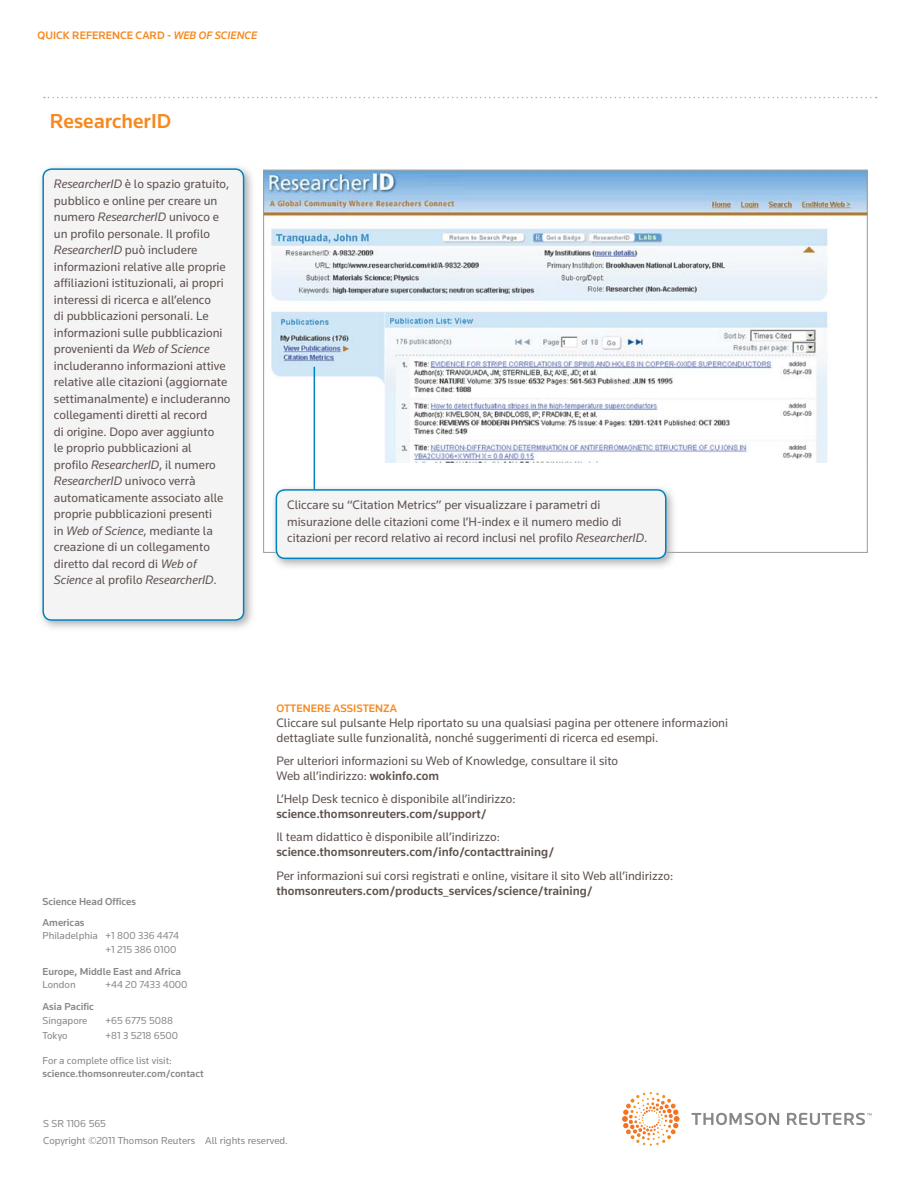
<style>
.page{position:relative;width:918px;height:1188px;background:#fff}
.page>*{position:absolute;margin:0;border:0;box-sizing:border-box;transform-origin:0 0}
.t1{font:500 21px "Knowledge";color:#f6891f}
.t2{font:12.75px/16.5px "Knowledge";color:#60534f}
.t3{font:500 12.75px "Knowledge";color:#60534f}
.t4{font:500 11.25px "Knowledge";color:#f6891f}
.t5{font:italic 500 11.25px "Knowledge";color:#f6891f}
.t6{font:10.5px/13.5px "Knowledge";color:#86888a;text-align:right}
.t7{font:500 10.5px/21px "Knowledge";color:#86888a}
.s1{font-style:normal}
.s2{font-style:italic}
.s3{font-weight:500}
</style>
<div class="page">
<svg style="left:692px;top:1113px;width:180px;height:12px"></svg>
<svg style="left:622px;top:1092px;width:58px;height:51px"></svg>
<img style="left:265px;top:172px;width:601px;height:291px">
<svg style="left:44px;top:97px;width:833px;height:1px"></svg>
<svg style="left:41px;top:167px;width:212px;height:461px"></svg>
<div style="left:43px;top:169px;width:201px;height:451px;background:#f4f4f5;border-radius:9px"></div>
<div style="left:42px;top:168px;width:202px;height:453px;border:2px solid #0083bf;border-radius:9px"></div>
<hr style="left:314px;top:367px;width:1px;height:134px;background:#0083bf">
<svg style="left:270px;top:484px;width:408px;height:83px"></svg>
<div style="left:276px;top:490px;width:390px;height:68px;background:#f4f4f5;border-radius:9px"></div>
<div style="left:276px;top:489px;width:390px;height:70px;border:2px solid #0083bf;border-radius:9px"></div>
<p class="t4" style="left:38px;top:29px;width:63px">QUICK REFERENCE</p>
<p class="t4" style="left:136px;top:29px;width:8px">CAR</p>
<p class="t5" style="left:157px;top:29px;width:102px"><span class="s1">D -</span> WEB OF SCIENCE</p>
<h1 class="t1" style="left:50px;top:108px;width:123px">ResearcherID</h1>
<p class="t2" style="left:54px;top:176px;width:178px"><span class="s2">ResearcherID</span> è lo spazio gratuito, pubblico e online per creare un numero <span class="s2">ResearcherID</span> univoco e un profilo personale. Il profilo<br><span class="s2">ResearcherID</span> può includere informazioni relative alle proprie affiliazioni istituzionali, ai propri interessi di ricerca e all’elenco<br>di pubblicazioni personali. Le informazioni sulle pubblicazioni provenienti da <span class="s2">Web of Science </span>includeranno informazioni attive relative alle citazioni (aggiornate settimanalmente) e includeranno collegamenti diretti al record<br>di origine. Dopo aver aggiunto<br>le proprio pubblicazioni al<br>profilo <span class="s2">ResearcherID</span>, il numero<br><span class="s2">ResearcherID</span> univoco verrà automaticamente associato alle proprie pubblicazioni presenti<br>in <span class="s2">Web of Science</span>, mediante la creazione di un collegamento diretto dal record di <span class="s2">Web of<br>Science</span> al profilo <span class="s2">ResearcherID</span>.</p>
<p class="t2" style="left:287px;top:496px;width:362px">Cliccare su “Citation Metrics” per visualizzare i parametri di misurazione delle citazioni come l’H-index e il numero medio di citazioni per record relativo ai record inclusi nel profilo <span class="s2">ResearcherID</span>.</p>
<p class="t7" style="left:43px;top:891px;width:95px">Science Head Offices<br>Americas</p>
<p class="t6" style="left:43px;top:929px;width:138px">Philadelphia +1 800 336 4474 +1 215 386 0100</p>
<p class="t7" style="left:43px;top:961px;width:140px">Europe, Middle East and Africa</p>
<p class="t6" style="left:43px;top:978px;width:35px">London</p>
<p class="t6" style="left:106px;top:978px;width:84px">+44 20 7433 4000</p>
<p class="t7" style="left:43px;top:996px;width:53px">Asia Pacific</p>
<p class="t6" style="left:43px;top:1013px;width:46px">Singapore</p>
<p class="t6" style="left:106px;top:1013px;width:69px">+65 6775 5088</p>
<p class="t6" style="left:43px;top:1028px;width:27px">Tokyo</p>
<p class="t6" style="left:106px;top:1028px;width:74px">+81 3 5218 6500</p>
<p class="t6" style="left:43px;top:1054px;width:131px">For a complete office list visit:</p>
<p class="t7" style="left:43px;top:1062px;width:163px">science.thomsonreuter.com/contact</p>
<p class="t4" style="left:276px;top:701px;width:28px">OTTENERE</p>
<p class="t4" style="left:333px;top:701px;width:65px">ASSISTEN ZA</p>
<p class="t2" style="left:276px;top:715px;width:453px;line-height:15px">Cliccare sul pulsante Help riportato su una qualsiasi pagina per ottenere informazioni dettagliate sulle funzionalità, nonché suggerimenti di ricerca ed esempi.</p>
<p class="t2" style="left:276px;top:753px;width:343px;line-height:15px">Per ulteriori informazioni su Web of Knowledge, consultare il sito<br>Web all’indirizzo: <span class="s3">wokinfo.com</span></p>
<p class="t2" style="left:276px;top:790px;width:241px">L’Help Desk tecnico è disponibile all’indirizzo:</p>
<p class="t3" style="left:276px;top:806px;width:212px">science.thomsonreuters.com/support/</p>
<p class="t2" style="left:276px;top:829px;width:225px">Il team didattico è disponibile all’indirizzo:</p>
<p class="t3" style="left:276px;top:844px;width:279px">science.thomsonreuters.com/info/contacttraining/</p>
<p class="t2" style="left:276px;top:867px;width:398px">Per informazioni sui corsi registrati e online, visitare il sito Web all’indirizzo:</p>
<p class="t3" style="left:276px;top:883px;width:318px">thomsonreuters.com/products_services/science/training/</p>
<p class="t6" style="left:43px;top:1114px;width:246px;line-height:17.7px;text-align:left">S SR 1106 565<br>Copyright ©2011 Thomson Reuters All rights reserved.</p>
</div>
